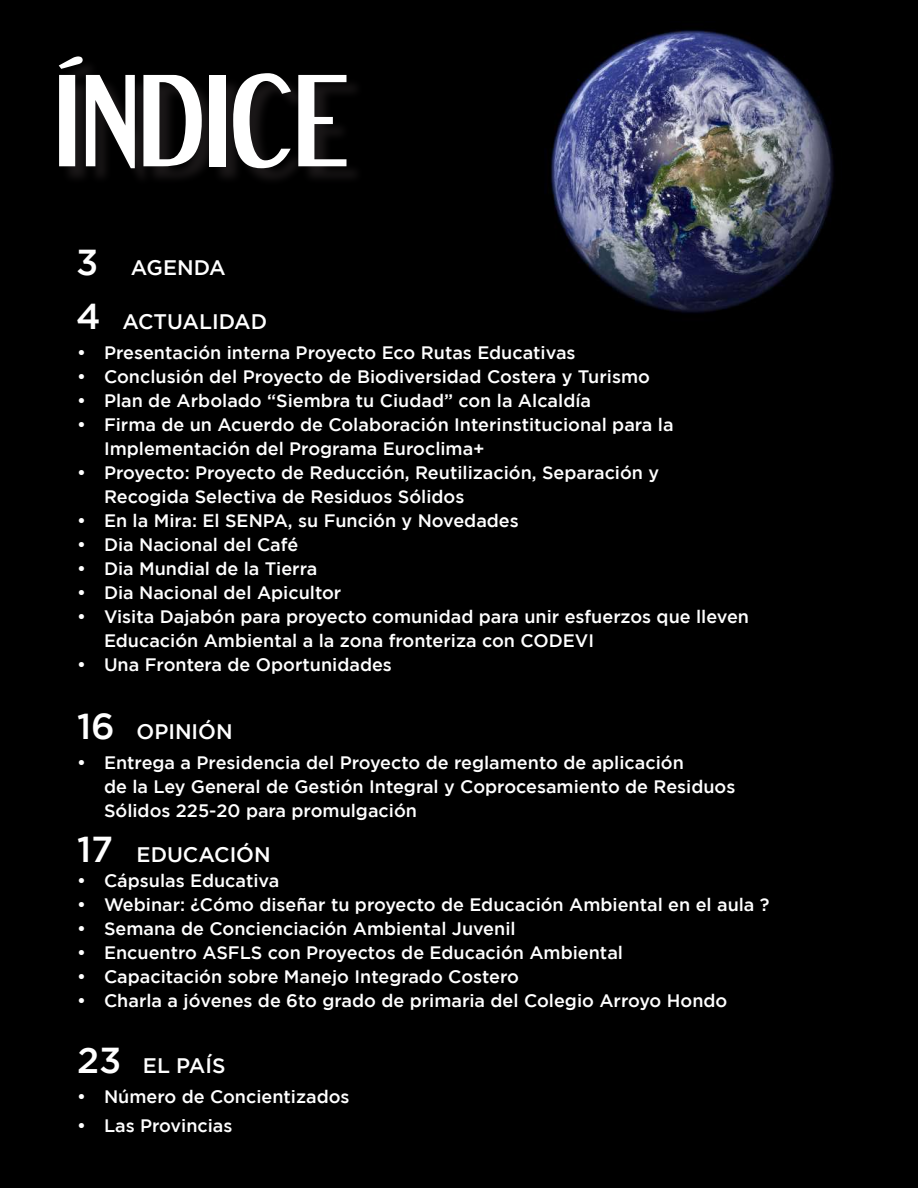
<style>
.page{position:relative;width:918px;height:1188px;background:#000}
.page>*{position:absolute;margin:0;border:0;box-sizing:border-box;transform-origin:0 0}
.t1{font:700 108px "Dream Orphans";letter-spacing:.01em;color:#fff}
.t2{font:500 21px "Gotham";color:#fff}
.t3{font:500 18px/24px "Gotham";color:#fff}
.s1{font-size:36px}
</style>
<div class="page">
<div style="left:61px;top:59px;width:304px;height:128px;background:#231f20;opacity:.75"></div>
<img style="left:551px;top:30px;width:283px;height:283px">
<h1 class="t1" style="left:55px;top:56px;width:293px">ÍNDICE</h1>
<p class="t2" style="left:76px;top:256px;width:151px"><span class="s1">3</span> AGENDA</p>
<p class="t2" style="left:76px;top:310px;width:192px"><span class="s1">4</span> ACTUALIDAD</p>
<p class="t3" style="left:77px;top:341px;width:500px">• Presentación interna Proyecto Eco Rutas Educativas</p>
<p class="t3" style="left:77px;top:365px;width:574px">• Conclusión del Proyecto de Biodiversidad Costera y Turismo</p>
<p class="t3" style="left:77px;top:389px;width:516px">• Plan de Arbolado “Siembra tu Ciudad” con la Alcaldía</p>
<p class="t3" style="left:104px;top:413px;width:571px;text-indent:-27px">• Firma de un Acuerdo de Colaboración Interinstitucional para la<br>Implementación del Programa Euroclima+</p>
<p class="t3" style="left:104px;top:461px;width:557px;text-indent:-27px">• Proyecto: Proyecto de Reducción, Reutilización, Separación y<br>Recogida Selectiva de Residuos Sólidos</p>
<p class="t3" style="left:77px;top:509px;width:443px">• En la Mira: El SENPA, su Función y Novedades</p>
<p class="t3" style="left:77px;top:533px;width:223px">• Dia Nacional del Café</p>
<p class="t3" style="left:77px;top:557px;width:242px">• Dia Mundial de la Tierra</p>
<p class="t3" style="left:77px;top:581px;width:266px">• Dia Nacional del Apicultor</p>
<p class="t3" style="left:104px;top:605px;width:647px;text-indent:-27px">• Visita Dajabón para proyecto comunidad para unir esfuerzos que lleven<br>Educación Ambiental a la zona fronteriza con CODEVI</p>
<p class="t3" style="left:77px;top:653px;width:316px">• Una Frontera de Oportunidades</p>
<p class="t2" style="left:77px;top:720px;width:157px"><span class="s1">16</span> OPINIÓN</p>
<p class="t3" style="left:104px;top:750px;width:633px;text-indent:-27px">• Entrega a Presidencia del Proyecto de reglamento de aplicación<br>de la Ley General de Gestión Integral y Coprocesamiento de Residuos<br>Sólidos 225-20 para promulgación</p>
<p class="t2" style="left:77px;top:843px;width:195px"><span class="s1">17</span> EDUCACIÓN</p>
<p class="t3" style="left:77px;top:868px;width:204px">• Cápsulas Educativa</p>
<p class="t3" style="left:77px;top:892px;width:694px">• Webinar: ¿Cómo diseñar tu proyecto de Educación Ambiental en el aula ?</p>
<p class="t3" style="left:77px;top:916px;width:440px">• Semana de Concienciación Ambiental Juvenil</p>
<p class="t3" style="left:77px;top:940px;width:548px">• Encuentro ASFLS con Proyectos de Educación Ambiental</p>
<p class="t3" style="left:77px;top:964px;width:443px">• Capacitación sobre Manejo Integrado Costero</p>
<p class="t3" style="left:77px;top:988px;width:652px">• Charla a jóvenes de 6to grado de primaria del Colegio Arroyo Hondo</p>
<p class="t2" style="left:77px;top:1053px;width:150px"><span class="s1">23</span> EL PAÍS</p>
<p class="t3" style="left:77px;top:1085px;width:274px">• Número de Concientizados</p>
<p class="t3" style="left:77px;top:1113px;width:157px">• Las Provincias</p>
</div>
